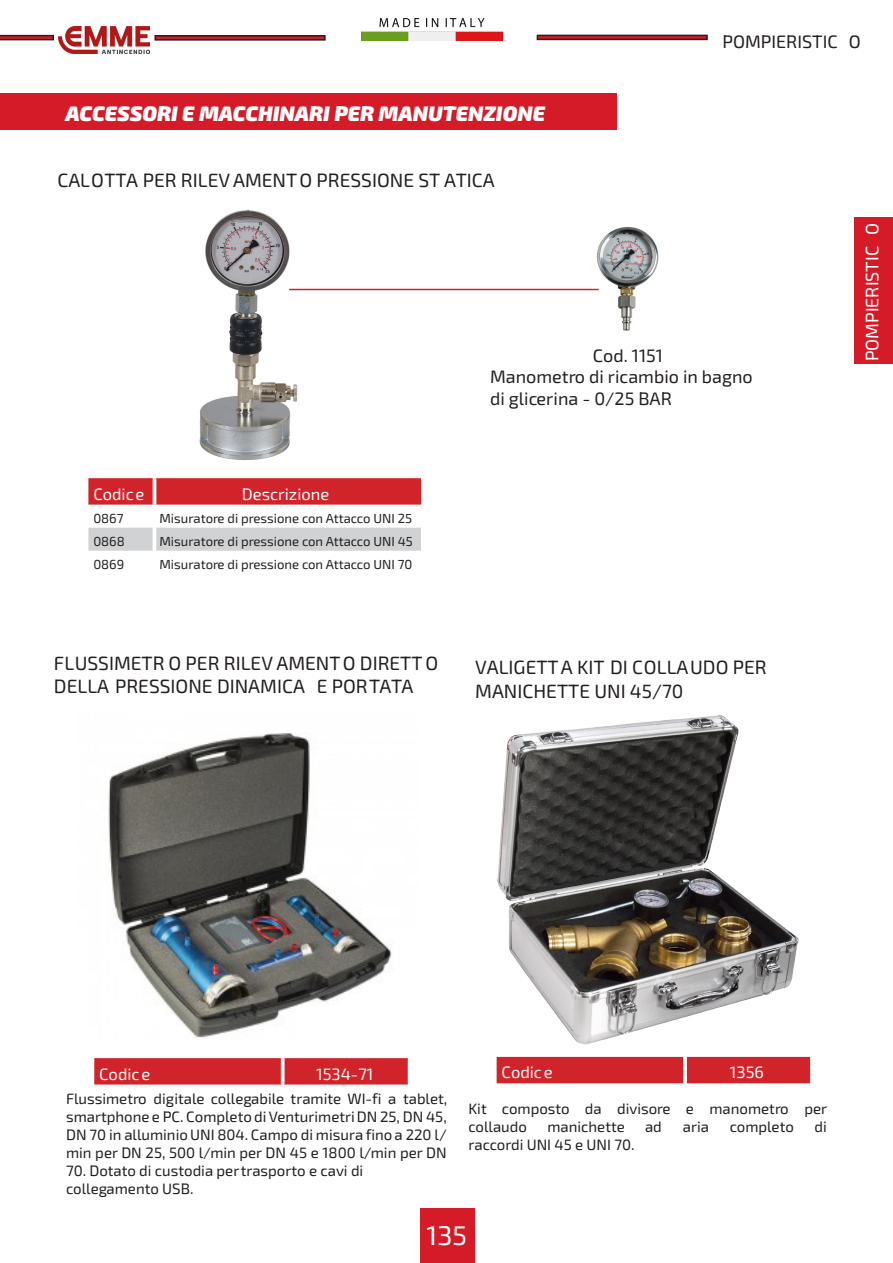
<style>
.page{position:relative;width:893px;height:1263px;background:#fff}
.page>*{position:absolute;margin:0;border:0;box-sizing:border-box;transform-origin:0 0}
.t1{font:27px "Exo 2";color:#fff}
.t2{font:italic 900 21px "Exo 2";color:#fff}
.t3{font:19.2px/23.1px "Exo 2";color:#231f20}
.t4{font:18px/21.6px "Exo 2";color:#231f20}
.t5{font:18px "Exo 2";color:#fff}
.t6{font:16.5px "Exo 2";color:#fffefc}
.t7{font:15px/18px "Exo 2";color:#231f20}
.t8{font:13.05px "Exo 2";color:#231f20}
</style>
<div class="page">
<div style="left:420px;top:1209px;width:55px;height:54px;background:#d51b28"></div>
<div style="left:537px;top:35px;width:171px;height:5px;border:2px solid #231f20"></div>
<div style="left:154px;top:35px;width:172px;height:6px;border:2px solid #231f20"></div>
<svg style="left:0;top:35px;width:54px;height:5px"></svg>
<img style="left:361px;top:19px;width:142px;height:22px">
<img style="left:59px;top:27px;width:91px;height:26px">
<div style="left:854px;top:217px;width:39px;height:147px;background:#d51b28"></div>
<div style="left:0;top:94px;width:617px;height:36px;background:#d51b28"></div>
<img style="left:199px;top:209px;width:139px;height:251px">
<svg style="left:88px;top:478px;width:333px;height:27px;background:#d2282f"></svg>
<div style="left:88px;top:528px;width:333px;height:23px;background:#d1d2d4"></div>
<hr style="left:153px;top:478px;width:3px;height:27px;background:#fff">
<hr style="left:153px;top:528px;width:3px;height:23px;background:#fff">
<img style="left:581px;top:226px;width:78px;height:105px">
<img style="left:497px;top:715px;width:302px;height:330px">
<img style="left:108px;top:733px;width:284px;height:305px">
<div style="left:497px;top:1057px;width:313px;height:26px;background:#d1232a"></div>
<svg style="left:683px;top:1057px;width:4px;height:26px"></svg>
<div style="left:94px;top:1058px;width:314px;height:26px;background:#d1232a"></div>
<svg style="left:281px;top:1058px;width:4px;height:26px"></svg>
<hr style="left:289px;top:289px;width:310px;height:1px;background:#d1232a">
<h2 class="t2" style="left:66px;top:99px;width:481px">ACCESSORI E MACCHINARI PER MANUTENZIONE</h2>
<p class="t3" style="left:57px;top:168px;width:439px">CALOTTA PER RILEV AMENT O PRESSIONE ST ATICA</p>
<p class="t4" style="left:722px;top:30px;width:140px">POMPIERISTIC O</p>
<p class="t6" style="left:93px;top:482px;width:53px">Codice</p>
<p class="t6" style="left:242px;top:482px;width:89px">Descrizione</p>
<p class="t8" style="left:93px;top:509px;width:32px">0867</p>
<p class="t8" style="left:159px;top:509px;width:254px">Misuratore di pressione con Attacco UNI 25</p>
<p class="t8" style="left:93px;top:532px;width:33px">0868</p>
<p class="t8" style="left:159px;top:532px;width:255px">Misuratore di pressione con Attacco UNI 45</p>
<p class="t8" style="left:93px;top:555px;width:32px">0869</p>
<p class="t8" style="left:159px;top:555px;width:254px">Misuratore di pressione con Attacco UNI 70</p>
<p class="t3" style="left:54px;top:651px;width:386px">FLUSSIMETR O PER RILEV AMENT O DIRETT O<br>DELLA PRESSIONE DINAMICA E PORTATA</p>
<p class="t4" style="left:490px;top:344px;width:264px;text-indent:103px">Cod. 1151<br>Manometro di ricambio in bagno di glicerina - 0/25 BAR</p>
<p class="t3" style="left:475px;top:655px;width:293px">VALIGETTA KIT DI COLLAUDO PER<br>MANICHETTE UNI 45/70</p>
<p class="t5" style="left:860px;top:361px;width:140px;rotate:-90deg">POMPIERISTIC O</p>
<p class="t6" style="left:99px;top:1062px;width:53px">Codice</p>
<p class="t6" style="left:316px;top:1062px;width:59px">1534-71</p>
<p class="t6" style="left:502px;top:1061px;width:53px">Codice</p>
<p class="t6" style="left:730px;top:1061px;width:36px">1356</p>
<p class="t7" style="left:468px;top:1099px;width:360px">Kit composto da divisore e manometro per collaudo</p>
<p class="t7" style="left:66px;top:1089px;width:383px;text-align:justify">Flussimetro digitale collegabile tramite WI-fi a tablet, smartphone e PC. Completo di Venturimetri DN 25, DN 45, DN 70 in alluminio UNI 804. Campo di misura fino a 220 l/ min per DN 25, 500 l/min per DN 45 e 1800 l/min per DN</p>
<p class="t7" style="left:66px;top:1161px;width:299px">70. Dotato di custodia per trasporto e cavi di collegamento USB.</p>
<p class="t7" style="left:547px;top:1117px;width:79px">manichette</p>
<p class="t7" style="left:645px;top:1117px;width:18px">ad</p>
<p class="t7" style="left:683px;top:1117px;width:28px">aria</p>
<p class="t7" style="left:730px;top:1117px;width:66px">completo</p>
<p class="t7" style="left:814px;top:1117px;width:14px">di</p>
<p class="t7" style="left:468px;top:1135px;width:168px">raccordi UNI 45 e UNI 70.</p>
<h1 class="t1" style="left:427px;top:1216px;width:42px">135</h1>
</div>
